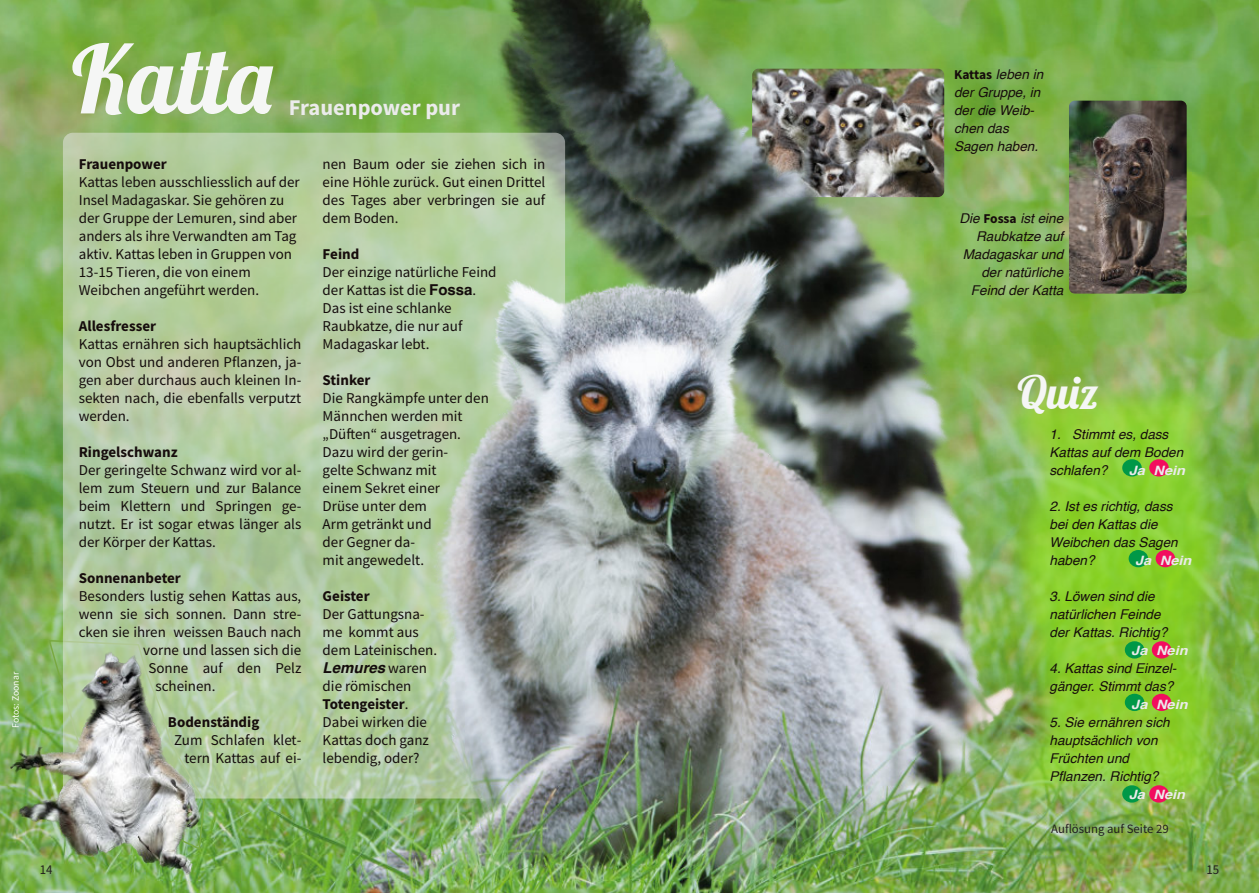
<style>
.page{position:relative;width:1259px;height:893px;background:#fff}
.page>*{position:absolute;margin:0;border:0;box-sizing:border-box;transform-origin:0 0}
.t1{font:94.05px "Lobster";color:#f5f6f5}
.t2{font:45px "Lobster";color:#f5f6f5}
.t3{font:700 22.5px "Source Sans Pro";color:#ebebeb}
.t4{font:15px/18px "Source Sans Pro";color:#140c0c}
.t5{font:700 15px "Source Sans Pro";color:#160c0c}
.t6{font:italic 700 15px "Helvetica";color:#140c0c}
.t7{font:italic 13.5px/18px "Helvetica";color:#160c0c}
.t8{font:13.5px "Source Sans Pro";color:#221f20;scale:.95 1}
.t9{font:italic 700 12.9px "Helvetica";color:#ebebeb;scale:1.13 1}
.t10{font:12.75px "Source Sans Pro";color:#221f20}
.t11{font:9.75px "Source Sans Pro";color:#fff}
.s1{font-family:"Helvetica";font-weight:700}
.s2{font-family:"Source Sans Pro";font-weight:400;font-style:normal}
.s3{font-weight:700}
.s4{font-family:"Source Sans Pro";font-weight:700;font-style:normal}
</style>
<div class="page">
<img style="left:0;top:0;width:1259px;height:893px">
<div style="left:63px;top:133px;width:502px;height:665px;background:#ebebeb;border-radius:10px;opacity:.5"></div>
<img style="left:11px;top:651px;width:190px;height:223px">
<img style="left:1069px;top:101px;width:117px;height:193px;border-radius:6px">
<img style="left:414px;top:0;width:604px;height:893px">
<img style="left:990px;top:373px;width:247px;height:448px">
<div style="left:1122px;top:459px;width:19px;height:17px;background:#009847;border-radius:50%"></div>
<div style="left:1149px;top:459px;width:19px;height:17px;background:#f20d5e;border-radius:50%"></div>
<div style="left:1128px;top:550px;width:20px;height:17px;background:#009847;border-radius:50%"></div>
<div style="left:1155px;top:550px;width:20px;height:17px;background:#f20d5e;border-radius:50%"></div>
<div style="left:1124px;top:641px;width:20px;height:17px;background:#009847;border-radius:50%"></div>
<div style="left:1151px;top:641px;width:20px;height:17px;background:#f20d5e;border-radius:50%"></div>
<div style="left:1124px;top:694px;width:20px;height:17px;background:#009847;border-radius:50%"></div>
<div style="left:1151px;top:694px;width:20px;height:17px;background:#f20d5e;border-radius:50%"></div>
<div style="left:1122px;top:785px;width:19px;height:18px;background:#009847;border-radius:50%"></div>
<div style="left:1149px;top:785px;width:19px;height:18px;background:#f20d5e;border-radius:50%"></div>
<p class="t11" style="left:12px;top:728px;width:57px;rotate:-90deg">Fotos: Zoonar</p>
<h1 class="t1" style="left:72px;top:19px;width:202px">Katta</h1>
<h3 class="t3" style="left:289px;top:98px;width:173px">Frauenpower pur</h3>
<p class="t5" style="left:79px;top:157px;width:89px">Frauenpower</p>
<p class="t4" style="left:79px;top:174px;width:223px">Kattas leben ausschliesslich auf der<br>Insel Madagaskar. Sie gehören zu der Gruppe der Lemuren, sind aber anders als ihre Verwandten am Tag aktiv. Kattas leben in Gruppen von<br>13-15 Tieren, die von einem<br>Weibchen angeführt werden.</p>
<p class="t5" style="left:79px;top:319px;width:79px">Allesfresser</p>
<p class="t4" style="left:79px;top:336px;width:224px;text-align:justify">Kattas ernähren sich hauptsächlich von Obst und anderen Pflanzen, ja&shy;gen aber durchaus auch kleinen In&shy;sekten nach, die ebenfalls verputzt werden.</p>
<p class="t5" style="left:79px;top:445px;width:100px">Ringelschwanz</p>
<p class="t4" style="left:79px;top:462px;width:224px;text-align:justify">Der geringelte Schwanz wird vor al&shy;lem zum Steuern und zur Balance beim Klettern und Springen ge&shy;nutzt. Er ist sogar etwas länger als der Körper der Kattas.</p>
<p class="t5" style="left:79px;top:571px;width:104px">Sonnenanbeter</p>
<p class="t4" style="left:79px;top:588px;width:224px">Besonders lustig sehen Kattas aus,</p>
<p class="t4" style="left:79px;top:606px;width:224px">wenn sie sich sonnen. Dann stre-</p>
<p class="t4" style="left:79px;top:624px;width:224px">cken sie ihren weissen Bauch nach</p>
<p class="t4" style="left:143px;top:642px;width:160px">vorne und lassen sich die</p>
<p class="t4" style="left:148px;top:660px;width:154px">Sonne auf den Pelz</p>
<p class="t4" style="left:155px;top:678px;width:62px">scheinen.</p>
<p class="t5" style="left:168px;top:715px;width:93px">Bodenständig</p>
<p class="t4" style="left:174px;top:732px;width:129px;text-align:right">Zum Schlafen klet&shy;tern Kattas auf ei-</p>
<p class="t4" style="left:323px;top:156px;width:224px;text-align:justify">nen Baum oder sie ziehen sich in eine Höhle zurück. Gut einen Drittel des Tages aber verbringen sie auf dem Boden.</p>
<p class="t5" style="left:323px;top:247px;width:38px">Feind</p>
<p class="t4" style="left:323px;top:264px;width:175px">Der einzige natürliche Feind der Kattas ist die <span class="s1">Fossa</span>.<br>Das ist eine schlanke<br>Raubkatze, die nur auf<br>Madagaskar lebt.</p>
<p class="t5" style="left:323px;top:373px;width:49px">Stinker</p>
<p class="t4" style="left:323px;top:390px;width:168px">Die Rangkämpfe unter den<br>Männchen werden mit „Düften“ ausgetragen.<br>Dazu wird der gerin-<br>gelte Schwanz mit<br>einem Sekret einer<br>Drüse unter dem<br>Arm getränkt und<br>der Gegner da-<br>mit angewedelt.</p>
<p class="t5" style="left:323px;top:589px;width:49px">Geister</p>
<p class="t4" style="left:323px;top:606px;width:116px">Der Gattungsna&shy;me kommt aus dem Lateinischen.</p>
<p class="t6" style="left:323px;top:661px;width:106px">Lemures <span class="s2">waren</span></p>
<p class="t4" style="left:323px;top:678px;width:108px">die römischen<br><span class="s3">Totengeister</span>.<br>Dabei wirken die<br>Kattas doch ganz lebendig, oder?</p>
<p class="t7" style="left:954px;top:66px;width:91px"><span class="s4">Kattas</span> leben in der Gruppe, in der die Weib&shy;chen das<br>Sagen haben.</p>
<p class="t7" style="left:959px;top:210px;width:105px;text-align:right">Die <span class="s4">Fossa</span> ist eine<br>Raubkatze auf<br>Madagaskar und der natürliche<br>Feind der Katta</p>
<h2 class="t2" style="left:1017px;top:364px;width:83px">Quiz</h2>
<p class="t7" style="left:1049px;top:426px;width:135px">1. Stimmt es, dass<br>Kattas auf dem Boden schlafen?</p>
<p class="t7" style="left:1049px;top:498px;width:130px">2. Ist es richtig, dass bei den Kattas die<br>Weibchen das Sagen haben?</p>
<p class="t7" style="left:1049px;top:588px;width:119px">3. Löwen sind die natürlichen Feinde der Kattas. Richtig?</p>
<p class="t7" style="left:1049px;top:660px;width:129px">4. Kattas sind Einzel&shy;gänger. Stimmt das?</p>
<p class="t7" style="left:1049px;top:714px;width:122px">5. Sie ernähren sich hauptsächlich von<br>Früchten und<br>Pflanzen. Richtig?</p>
<p class="t9" style="left:1128px;top:465px;width:51px">Ja Nein</p>
<p class="t9" style="left:1135px;top:555px;width:51px">Ja Nein</p>
<p class="t9" style="left:1131px;top:645px;width:51px">Ja Nein</p>
<p class="t9" style="left:1131px;top:699px;width:51px">Ja Nein</p>
<p class="t9" style="left:1128px;top:789px;width:51px">Ja Nein</p>
<p class="t10" style="left:1051px;top:823px;width:119px">Auflösung auf Seite 29</p>
<p class="t8" style="left:40px;top:864px;width:15px">14</p>
<p class="t8" style="left:1206px;top:864px;width:15px">15</p>
</div>
